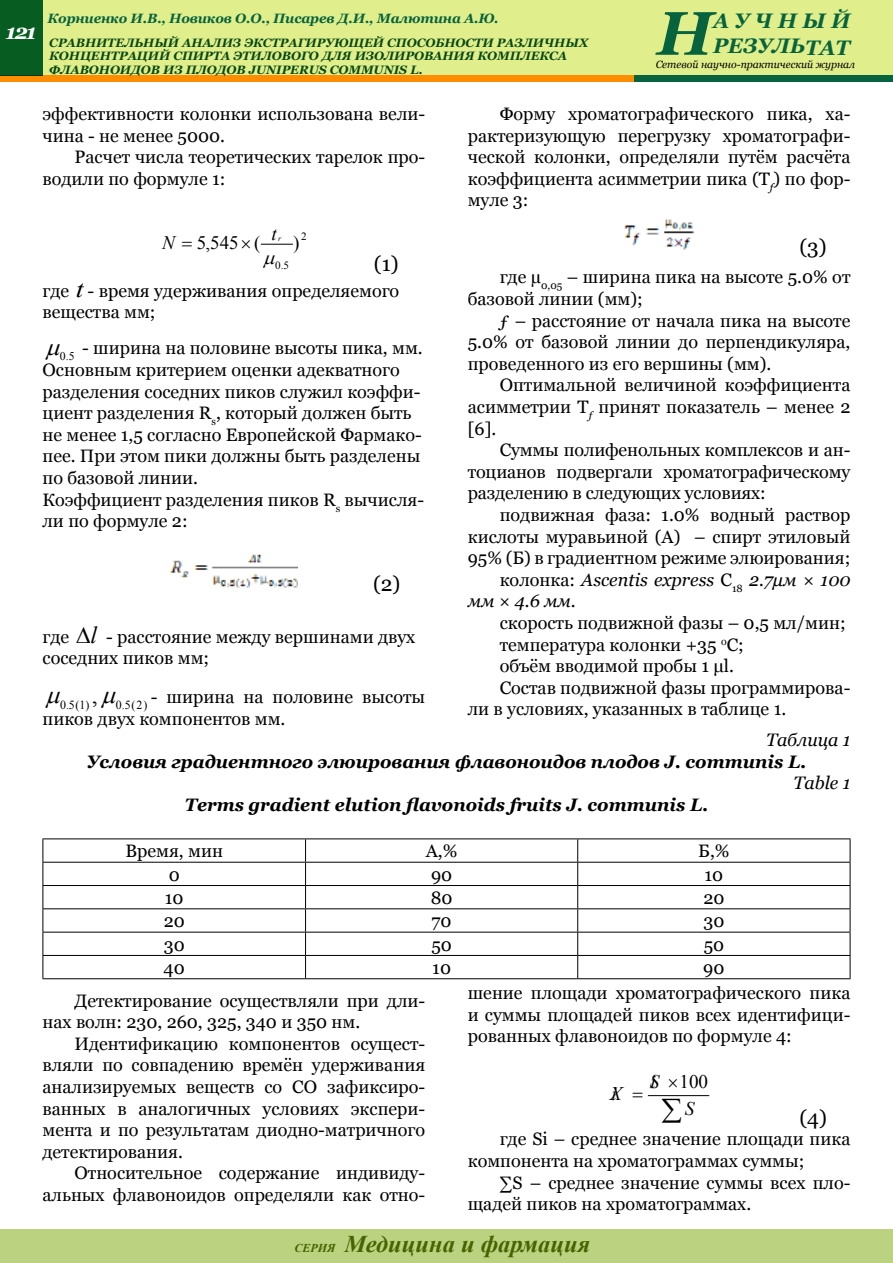
<style>
.page{position:relative;width:893px;height:1263px;background:#fff}
.page>*{position:absolute;margin:0;border:0;box-sizing:border-box;transform-origin:0 0}
.t1{font:italic 700 61.5px "Georgia";color:#07633d}
.t2{font:24.75px "Times New Roman";color:#000;scale:.96 1}
.t3{font:italic 700 24px "Times New Roman";color:#466400}
.t4{font:italic 700 21px/25.2px "Georgia";color:#07633d}
.t5{font:21px "Georgia";color:#000}
.t6{font:italic 19.2px "Times New Roman";color:#000}
.t7{font:19.2px "Times New Roman";color:#000}
.t8{font:19.05px "Times New Roman";color:#000}
.t9{font:italic 19.05px "Times New Roman";color:#000}
.t10{font:18px/21.6px "Georgia";color:#000}
.t11{font:italic 700 18px "Georgia";color:#000}
.t12{font:italic 18px "Georgia";color:#000}
.t13{font:italic 700 13.5px "Georgia";letter-spacing:-.01em;color:#07633d}
.t14{font:12.3px "Times New Roman";color:#000;scale:.96 1}
.t15{font:italic 700 12.15px/13.5px "Georgia";color:#074812}
.t16{font:11.1px "Times New Roman";color:#000}
.t17{font:italic 10.5px "Georgia";color:#000}
.t18{font:italic 7.95px "Times New Roman";color:#000}
.s1{font-family:"Times New Roman";font-style:italic;font-size:24.15px}
.s2{font-family:"Times New Roman";font-style:italic;font-size:24px}
.s3{font-style:normal}
.s4{font-size:12px}
</style>
<div class="page">
<div style="left:0;top:1229px;width:893px;height:34px;background:#bbd380"></div>
<div style="left:0;top:0;width:893px;height:81px;background:#e0ee8c"></div>
<div style="left:0;top:75px;width:655px;height:7px;background:#ff8d00"></div>
<div style="left:0;top:0;width:43px;height:75px;background:#065c21"></div>
<div style="left:634px;top:75px;width:259px;height:7px;background:#07633d"></div>
<hr style="left:261px;top:244px;width:31px;height:1px;background:#000">
<img style="left:170px;top:554px;width:127px;height:34px">
<img style="left:624px;top:219px;width:70px;height:31px">
<hr style="left:43px;top:838px;width:263px;height:1px;background:#000">
<hr style="left:306px;top:838px;width:272px;height:1px;background:#000">
<hr style="left:578px;top:838px;width:272px;height:1px;background:#000">
<hr style="left:43px;top:862px;width:263px;height:1px;background:#000">
<hr style="left:306px;top:862px;width:272px;height:1px;background:#000">
<hr style="left:578px;top:862px;width:272px;height:1px;background:#000">
<hr style="left:43px;top:885px;width:263px;height:1px;background:#000">
<hr style="left:306px;top:885px;width:272px;height:1px;background:#000">
<hr style="left:578px;top:885px;width:272px;height:1px;background:#000">
<hr style="left:43px;top:908px;width:263px;height:1px;background:#000">
<hr style="left:306px;top:908px;width:272px;height:1px;background:#000">
<hr style="left:578px;top:908px;width:272px;height:1px;background:#000">
<hr style="left:43px;top:932px;width:263px;height:1px;background:#000">
<hr style="left:306px;top:932px;width:272px;height:1px;background:#000">
<hr style="left:578px;top:932px;width:272px;height:1px;background:#000">
<hr style="left:43px;top:955px;width:263px;height:1px;background:#000">
<hr style="left:306px;top:955px;width:272px;height:1px;background:#000">
<hr style="left:578px;top:955px;width:272px;height:1px;background:#000">
<hr style="left:43px;top:978px;width:263px;height:1px;background:#000">
<hr style="left:306px;top:978px;width:272px;height:1px;background:#000">
<hr style="left:578px;top:978px;width:272px;height:1px;background:#000">
<svg style="left:43px;top:839px;width:1px;height:139px"></svg>
<svg style="left:305px;top:839px;width:1px;height:139px"></svg>
<svg style="left:577px;top:839px;width:1px;height:139px"></svg>
<svg style="left:850px;top:839px;width:1px;height:139px"></svg>
<hr style="left:648px;top:1095px;width:61px;height:1px;background:#000">
<p class="t13" style="left:48px;top:10px;width:453px">Корниенко И.В., Новиков О.О., Писарев Д.И., Малютина А.Ю.</p>
<p class="t15" style="left:49px;top:36px;width:541px;text-indent:-43px"><sup>121</sup> СРАВНИТЕЛЬНЫЙ АНАЛИЗ ЭКСТРАГИРУЮЩЕЙ СПОСОБНОСТИ РАЗЛИЧНЫХ<br>КОНЦЕНТРАЦИЙ СПИРТА ЭТИЛОВОГО ДЛЯ ИЗОЛИРОВАНИЯ КОМПЛЕКСА<br>ФЛАВОНОИДОВ ИЗ ПЛОДОВ JUNIPERUS COMMUNIS L.</p>
<p class="t4" style="left:713px;top:8px;width:139px">АУЧНЫЙ<br>РЕЗУЛЬТАТ</p>
<h1 class="t1" style="left:657px;top:-2px;width:58px">Н</h1>
<p class="t17" style="left:655px;top:58px;width:201px">Сетевой научно-практический журнал</p>
<p class="t10" style="left:43px;top:103px;width:384px">эффективности колонки использована вели&shy;чина - не менее 5000.</p>
<p class="t10" style="left:43px;top:146px;width:384px;text-indent:32px">Расчет числа теоретических тарелок про&shy;водили по формуле 1:</p>
<p class="t9" style="left:271px;top:221px;width:7px">t</p>
<p class="t16" style="left:301px;top:229px;width:7px">2</p>
<p class="t8" style="left:197px;top:230px;width:65px">5,545 (</p>
<p class="t8" style="left:293px;top:230px;width:8px">)</p>
<p class="t9" style="left:162px;top:229px;width:14px">N</p>
<p class="t18" style="left:278px;top:233px;width:5px">r</p>
<p class="t10" style="left:43px;top:279px;width:358px">где <span class="s1">t</span> - время удерживания определяемого вещества мм;</p>
<p class="t10" style="left:43px;top:337px;width:383px;text-indent:17px"><sub>0.5</sub> - ширина на половине высоты пика, мм.<br>Основным критерием оценки адекватного разделения соседних пиков служил коэффи&shy;циент разделения R<sub>s</sub>, который должен быть не менее 1,5 согласно Европейской Фармако&shy;пее. При этом пики должны быть разделены по базовой линии.<br>Коэффициент разделения пиков R<sub>s</sub> вычисля&shy;ли по формуле 2:</p>
<p class="t5" style="left:374px;top:251px;width:26px">(1)</p>
<p class="t16" style="left:275px;top:257px;width:15px">0.5</p>
<p class="t5" style="left:373px;top:572px;width:29px">(2)</p>
<p class="t10" style="left:43px;top:625px;width:374px">где ∆<span class="s2">l</span> - расстояние между вершинами двух соседних пиков мм;</p>
<p class="t14" style="left:60px;top:697px;width:32px">0.5(1)</p>
<p class="t14" style="left:116px;top:697px;width:34px">0.5(2)</p>
<p class="t10" style="left:43px;top:686px;width:384px;text-indent:108px">- ширина на половине высоты пиков двух компонентов мм.</p>
<h2 class="t2" style="left:92px;top:678px;width:8px">,</h2>
<p class="t10" style="left:468px;top:103px;width:384px;text-align:justify;text-indent:32px">Форму хроматографического пика, ха&shy;рактеризующую перегрузку хроматографи&shy;ческой колонки, определяли путём расчёта коэффициента асимметрии пика (Т<sub>f</sub>) по фор&shy;муле 3:</p>
<p class="t5" style="left:799px;top:234px;width:29px">(3)</p>
<p class="t10" style="left:468px;top:266px;width:384px;text-indent:32px">где µ<sub>0,05</sub> – ширина пика на высоте 5.0% от базовой линии (мм);</p>
<p class="t10" style="left:468px;top:310px;width:384px;text-align:justify;text-indent:32px">ƒ – расстояние от начала пика на высоте 5.0% от базовой линии до перпендикуляра, проведенного из его вершины (мм).</p>
<p class="t10" style="left:468px;top:374px;width:384px;text-align:justify;text-indent:32px">Оптимальной величиной коэффициента асимметрии Т<sub>f</sub> принят показатель – менее 2 [6].</p>
<p class="t10" style="left:468px;top:439px;width:384px;text-align:justify;text-indent:32px">Суммы полифенольных комплексов и ан&shy;тоцианов подвергали хроматографическому разделению в следующих условиях:</p>
<p class="t10" style="left:500px;top:504px;width:352px">подвижная фаза: 1.0% водный раствор</p>
<p class="t10" style="left:468px;top:526px;width:384px">кислоты муравьиной (А) – спирт этиловый</p>
<p class="t10" style="left:468px;top:547px;width:384px">95% (Б) в градиентном режиме элюирования;</p>
<p class="t12" style="left:500px;top:569px;width:352px"><span class="s3">колонка:</span> Ascentis express <span class="s3">C</span><sub>18</sub> 2.7μм × 100</p>
<p class="t12" style="left:468px;top:591px;width:109px">мм × 4.6 мм<span class="s3">.</span></p>
<p class="t10" style="left:500px;top:612px;width:347px">скорость подвижной фазы – 0,5 мл/мин;</p>
<p class="t10" style="left:500px;top:634px;width:246px">температура колонки +35 <sup>о</sup>С;</p>
<p class="t10" style="left:500px;top:655px;width:236px">объём вводимой пробы 1 μl.</p>
<p class="t10" style="left:500px;top:677px;width:352px">Состав подвижной фазы программирова-</p>
<p class="t10" style="left:468px;top:698px;width:320px">ли в условиях, указанных в таблице 1.</p>
<p class="t12" style="left:766px;top:730px;width:86px">Таблица 1</p>
<p class="t11" style="left:87px;top:751px;width:721px">Условия градиентного элюирования флавоноидов плодов J. communis L.</p>
<p class="t12" style="left:793px;top:773px;width:59px">Table 1</p>
<p class="t11" style="left:185px;top:794px;width:525px">Terms gradient elution flavonoids fruits J. communis L.</p>
<p class="t10" style="left:125px;top:840px;width:99px">Время, мин</p>
<p class="t10" style="left:426px;top:840px;width:33px">А,%</p>
<p class="t10" style="left:698px;top:840px;width:33px">Б,%</p>
<p class="t10" style="left:169px;top:864px;width:13px">0</p>
<p class="t10" style="left:431px;top:864px;width:23px">90</p>
<p class="t10" style="left:704px;top:864px;width:20px">10</p>
<p class="t10" style="left:165px;top:887px;width:20px">10</p>
<p class="t10" style="left:431px;top:887px;width:23px">80</p>
<p class="t10" style="left:703px;top:887px;width:23px">20</p>
<p class="t10" style="left:164px;top:910px;width:23px">20</p>
<p class="t10" style="left:432px;top:910px;width:22px">70</p>
<p class="t10" style="left:703px;top:910px;width:22px">30</p>
<p class="t10" style="left:164px;top:933px;width:22px">30</p>
<p class="t10" style="left:431px;top:933px;width:22px">50</p>
<p class="t10" style="left:704px;top:933px;width:22px">50</p>
<p class="t10" style="left:164px;top:957px;width:23px">40</p>
<p class="t10" style="left:432px;top:957px;width:20px">10</p>
<p class="t10" style="left:703px;top:957px;width:23px">90</p>
<p class="t10" style="left:43px;top:989px;width:384px;text-indent:32px">Детектирование осуществляли при дли&shy;нах волн: 230, 260, 325, 340 и 350 нм.</p>
<p class="t10" style="left:43px;top:1033px;width:384px;text-align:justify;text-indent:32px">Идентификацию компонентов осущест&shy;вляли по совпадению времён удерживания анализируемых веществ со СО зафиксиро&shy;ванных в аналогичных условиях экспери&shy;мента и по результатам диодно-матричного детектирования.</p>
<p class="t10" style="left:43px;top:1162px;width:384px;text-align:right">Относительное содержание индивиду&shy;альных флавоноидов определяли как отно-</p>
<p class="t10" style="left:468px;top:982px;width:384px;text-align:justify">шение площади хроматографического пика и суммы площадей пиков всех идентифици&shy;рованных флавоноидов по формуле 4:</p>
<p class="t6" style="left:650px;top:1069px;width:11px">Si</p>
<p class="t7" style="left:679px;top:1069px;width:30px">100</p>
<p class="t6" style="left:610px;top:1081px;width:13px">Xi</p>
<p class="t6" style="left:661px;top:1096px;width:34px">∑S</p>
<p class="t5" style="left:799px;top:1105px;width:29px">(4)</p>
<p class="t10" style="left:468px;top:1128px;width:384px;text-indent:32px">где Si – среднее значение площади пика компонента на хроматограммах суммы;</p>
<p class="t10" style="left:468px;top:1171px;width:384px;text-indent:32px">∑S – среднее значение суммы всех пло&shy;щадей пиков на хроматограммах.</p>
<h3 class="t3" style="left:294px;top:1227px;width:297px"><span class="s4">СЕРИЯ</span> Медицина и фармация</h3>
</div>
